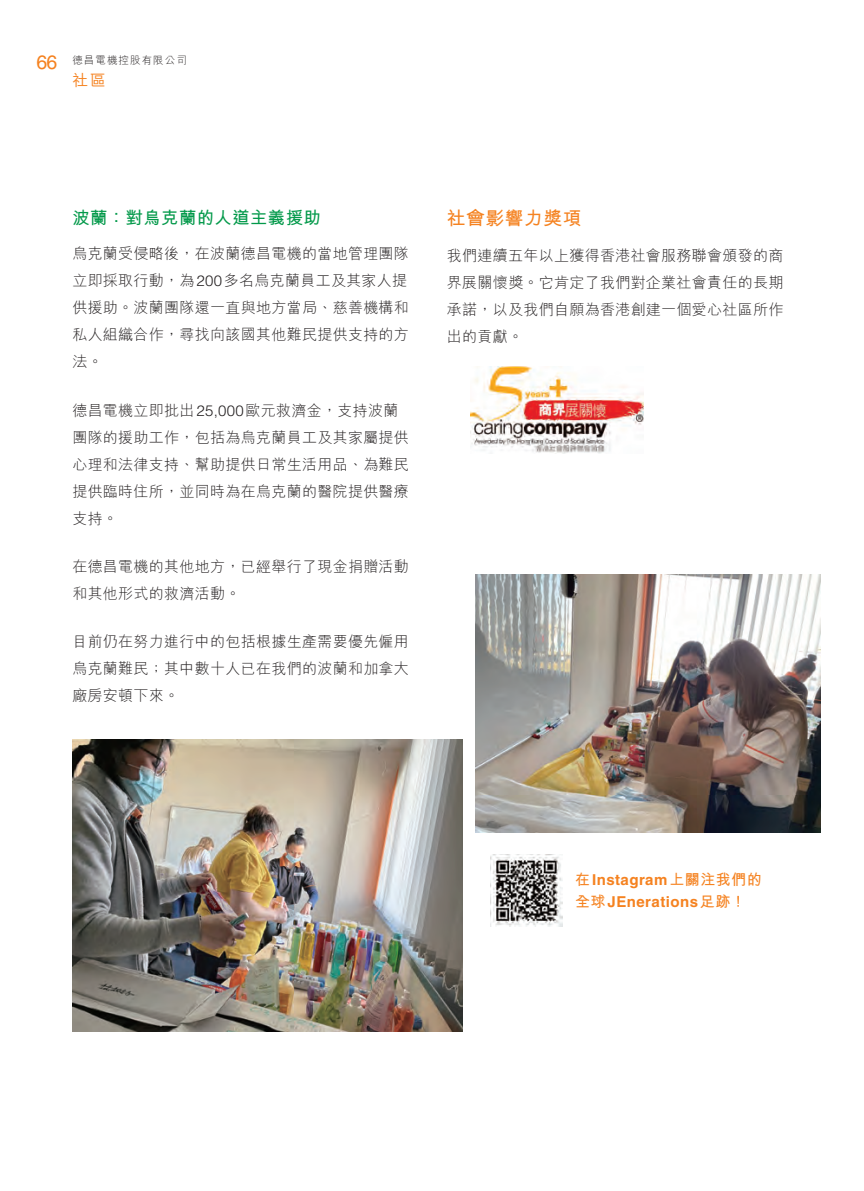
<style>
.page{position:relative;width:864px;height:1191px;background:#fff}
.page>*{position:absolute;margin:0;border:0;box-sizing:border-box;transform-origin:0 0}
.t1{font:700 18.75px "M Hei HK";letter-spacing:.03em;color:#f58220}
.t2{font:700 17.25px "M Hei HK";letter-spacing:.03em;color:#03994a}
.t3{font:500 15.75px "M Hei HK";color:#f58220}
.t4{font:300 15px/27px "M Hei HK";letter-spacing:.02em;color:#231f20;text-align:justify}
.t5{font:700 15px/22.5px "Helvetica LT Std";letter-spacing:.03em;color:#f58220}
.t6{font:300 10.5px "M Hei HK";letter-spacing:.1em;color:#231f20}
.s1{font-family:"Helvetica LT Std";font-weight:400;font-size:19.5px;color:#f58220}
.s2{font-family:"Helvetica LT Std"}
.s3{font-family:"M Hei HK"}
</style>
<div class="page">
<img style="left:490px;top:854px;width:72px;height:72px">
<img style="left:72px;top:739px;width:390px;height:292px">
<img style="left:470px;top:367px;width:173px;height:86px">
<img style="left:475px;top:574px;width:345px;height:258px">
<p class="t6" style="left:36px;top:55px;width:152px"><span class="s1">66</span> 德昌電機控股有限公司</p>
<p class="t3" style="left:72px;top:69px;width:35px">社區</p>
<p class="t2" style="left:72px;top:205px;width:250px">波蘭：對烏克蘭的人道主義援助</p>
<p class="t4" style="left:72px;top:240px;width:338px">烏克蘭受侵略後，在波蘭德昌電機的當地管理團隊立即採取行動，為<span class="s2">200</span>多名烏克蘭員工及其家人提供援助。波蘭團隊還一直與地方當局、慈善機構和私人組織合作，尋找向該國其他難民提供支持的方法。</p>
<p class="t4" style="left:72px;top:396px;width:338px;text-align:left">德昌電機立即批出<span class="s2">25,000</span>歐元救濟金，支持波蘭團隊的援助工作，包括為烏克蘭員工及其家屬提供心理和法律支持、幫助提供日常生活用品、為難民提供臨時住所，並同時為在烏克蘭的醫院提供醫療支持。</p>
<p class="t4" style="left:72px;top:553px;width:338px">在德昌電機的其他地方，已經舉行了現金捐贈活動和其他形式的救濟活動。</p>
<p class="t4" style="left:72px;top:628px;width:338px">目前仍在努力進行中的包括根據生產需要優先僱用烏克蘭難民；其中數十人已在我們的波蘭和加拿大廠房安頓下來。</p>
<p class="t1" style="left:446px;top:205px;width:136px">社會影響力獎項</p>
<p class="t4" style="left:446px;top:241px;width:338px">我們連續五年以上獲得香港社會服務聯會頒發的商界展關懷獎。它肯定了我們對企業社會責任的長期承諾，以及我們自願為香港創建一個愛心社區所作出的貢獻。</p>
<p class="t5" style="left:575px;top:868px;width:188px"><span class="s3">在</span>Instagram<span class="s3">上關注我們的全球</span>JEnerations<span class="s3">足跡！</span></p>
</div>
